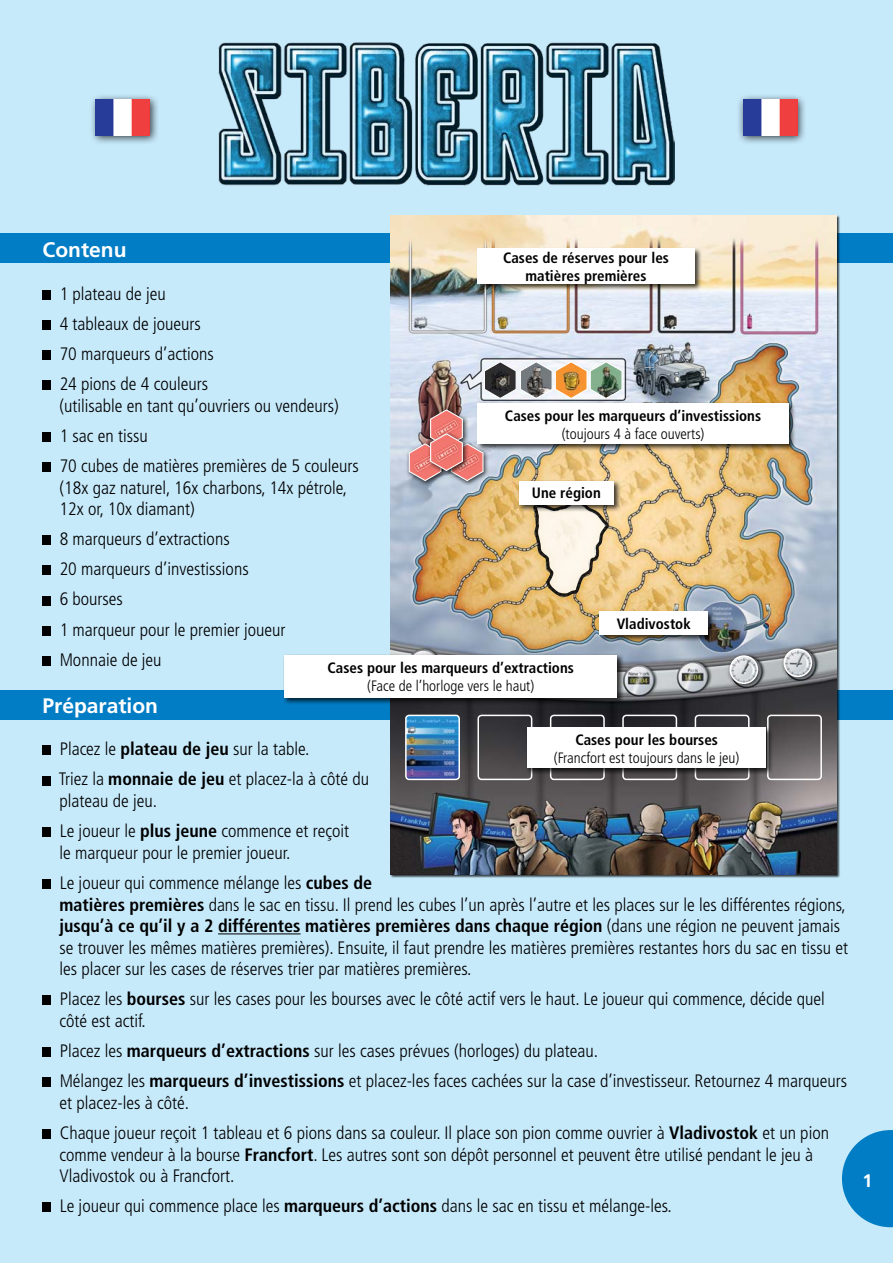
<style>
.page{position:relative;width:893px;height:1263px;background:#c7eafb}
.page>*{position:absolute;margin:0;border:0;box-sizing:border-box;transform-origin:0 0}
.t1{font:700 21px "Frutiger";color:#fff}
.t2{font:300 condensed 18px/30.2px "Frutiger";color:#000}
.t3{font:700 18px "Frutiger LT";color:#fff}
.t4{font:700 condensed 15px/18px "Frutiger";color:#000;text-align:center}
.t5{font:300 condensed 15px "Frutiger";color:#000}
.s1{font-weight:700}
</style>
<div class="page">
<div style="left:0;top:234px;width:893px;height:29px;background:#007dc5"></div>
<div style="left:0;top:690px;width:893px;height:30px;background:#007dc5"></div>
<hr style="left:218px;top:933px;width:83px;height:1px;background:#000">
<div style="left:43px;top:290px;width:8px;height:10px;background:#000"></div>
<div style="left:43px;top:320px;width:8px;height:10px;background:#000"></div>
<div style="left:43px;top:350px;width:8px;height:10px;background:#000"></div>
<div style="left:43px;top:380px;width:8px;height:10px;background:#000"></div>
<div style="left:43px;top:432px;width:8px;height:10px;background:#000"></div>
<div style="left:43px;top:462px;width:8px;height:10px;background:#000"></div>
<div style="left:43px;top:535px;width:8px;height:10px;background:#000"></div>
<div style="left:43px;top:565px;width:8px;height:10px;background:#000"></div>
<div style="left:43px;top:595px;width:8px;height:10px;background:#000"></div>
<div style="left:43px;top:626px;width:8px;height:10px;background:#000"></div>
<div style="left:43px;top:656px;width:8px;height:10px;background:#000"></div>
<div style="left:43px;top:745px;width:8px;height:10px;background:#000"></div>
<div style="left:43px;top:775px;width:8px;height:10px;background:#000"></div>
<div style="left:43px;top:827px;width:8px;height:10px;background:#000"></div>
<div style="left:43px;top:879px;width:8px;height:10px;background:#000"></div>
<div style="left:43px;top:995px;width:8px;height:10px;background:#000"></div>
<div style="left:43px;top:1047px;width:8px;height:10px;background:#000"></div>
<div style="left:43px;top:1077px;width:8px;height:10px;background:#000"></div>
<div style="left:43px;top:1129px;width:8px;height:10px;background:#000"></div>
<div style="left:43px;top:1202px;width:8px;height:10px;background:#000"></div>
<img style="left:390px;top:215px;width:447px;height:659px">
<img style="left:406px;top:715px;width:53px;height:62px">
<div style="left:405px;top:715px;width:55px;height:65px;border:2px solid #fff;border-radius:3px"></div>
<div style="left:477px;top:715px;width:55px;height:65px;border:2px solid #fff;border-radius:3px"></div>
<div style="left:550px;top:715px;width:55px;height:65px;border:2px solid #fff;border-radius:3px"></div>
<div style="left:622px;top:715px;width:55px;height:65px;border:2px solid #fff;border-radius:3px"></div>
<div style="left:695px;top:715px;width:54px;height:65px;border:2px solid #fff;border-radius:3px"></div>
<div style="left:767px;top:715px;width:55px;height:65px;border:2px solid #fff;border-radius:3px"></div>
<div style="left:526px;top:726px;width:247px;height:49px;background:#000;opacity:.75"></div>
<div style="left:527px;top:727px;width:239px;height:40px;background:#fff"></div>
<div style="left:283px;top:653px;width:341px;height:52px;background:#000;opacity:.75"></div>
<div style="left:284px;top:655px;width:333px;height:42px;background:#fff"></div>
<div style="left:406px;top:440px;width:42px;height:46px;background:#000;opacity:.75"></div>
<div style="left:448px;top:440px;width:42px;height:46px;background:#000;opacity:.75"></div>
<div style="left:427px;top:406px;width:42px;height:46px;background:#000;opacity:.75"></div>
<img style="left:408px;top:409px;width:76px;height:73px">
<img style="left:483px;top:361px;width:140px;height:39px">
<div style="left:476px;top:402px;width:320px;height:49px;background:#000;opacity:.75"></div>
<div style="left:477px;top:403px;width:312px;height:40px;background:#fff"></div>
<div style="left:476px;top:247px;width:226px;height:45px;background:#000;opacity:.75"></div>
<div style="left:477px;top:248px;width:217px;height:36px;background:#fff"></div>
<div style="left:598px;top:610px;width:117px;height:32px;background:#000;opacity:.75"></div>
<div style="left:599px;top:611px;width:109px;height:24px;background:#fff"></div>
<svg style="left:842px;top:1130px;width:51px;height:97px"></svg>
<div style="left:726px;top:652px;width:38px;height:37px;background:#000;opacity:.75"></div>
<img style="left:730px;top:656px;width:27px;height:27px;border-radius:13px">
<div style="left:729px;top:655px;width:29px;height:29px;border:2px solid #fff;border-radius:50%"></div>
<div style="left:780px;top:645px;width:38px;height:38px;background:#000;opacity:.75"></div>
<img style="left:784px;top:649px;width:27px;height:27px;border-radius:13px">
<div style="left:783px;top:648px;width:29px;height:29px;border:2px solid #fff;border-radius:50%"></div>
<svg style="left:532px;top:512px;width:78px;height:86px"></svg>
<div style="left:517px;top:479px;width:104px;height:33px;background:#000;opacity:.75"></div>
<div style="left:519px;top:481px;width:95px;height:23px;background:#fff"></div>
<img style="left:219px;top:42px;width:455px;height:144px">
<div style="left:89px;top:93px;width:70px;height:52px;background:#000;opacity:.75"></div>
<img style="left:96px;top:100px;width:54px;height:36px">
<div style="left:736px;top:93px;width:70px;height:52px;background:#000;opacity:.75"></div>
<img style="left:743px;top:100px;width:54px;height:36px">
<p class="t1" style="left:43px;top:237px;width:85px">Contenu</p>
<p class="t2" style="left:60px;top:279px;width:156px">1 plateau de jeu<br>4 tableaux de joueurs<br>70 marqueurs d’actions<br>24 pions de 4 couleurs</p>
<p class="t2" style="left:60px;top:391px;width:301px">(utilisable en tant qu’ouvriers ou vendeurs)<br>1 sac en tissu<br>70 cubes de matières premières de 5 couleurs</p>
<p class="t2" style="left:60px;top:477px;width:289px;line-height:21.6px">(18x gaz naturel, 16x charbons, 14x pétrole,<br>12x or, 10x diamant)</p>
<p class="t2" style="left:60px;top:524px;width:227px">8 marqueurs d’extractions<br>20 marqueurs d’investissions<br>6 bourses<br>1 marqueur pour le premier joueur<br>Monnaie de jeu</p>
<p class="t1" style="left:43px;top:693px;width:117px">Préparation</p>
<p class="t2" style="left:59px;top:734px;width:312px">Placez le <span class="s1">plateau de jeu</span> sur la table.<br>Triez la <span class="s1">monnaie de jeu</span> et placez-la à côté du</p>
<p class="t2" style="left:60px;top:786px;width:291px">plateau de jeu.<br>Le joueur le <span class="s1">plus jeune</span> commence et reçoit</p>
<p class="t2" style="left:60px;top:838px;width:314px">le marqueur pour le premier joueur.<br>Le joueur qui commence mélange les <span class="s1">cubes de</span></p>
<p class="t2" style="left:60px;top:894px;width:790px;line-height:21.6px"><span class="s1">matières premières</span> dans le sac en tissu. Il prend les cubes l’un après l’autre et les places sur le les différentes régions, <span class="s1">jusqu’à ce qu’il y a 2 différentes matières premières dans chaque région</span> (dans une région ne peuvent jamais se trouver les mêmes matières premières). Ensuite, il faut prendre les matières premières restantes hors du sac en tissu et les placer sur les cases de réserves trier par matières premières.</p>
<p class="t2" style="left:60px;top:989px;width:767px;line-height:21.6px">Placez les <span class="s1">bourses</span> sur les cases pour les bourses avec le côté actif vers le haut. Le joueur qui commence, décide quel côté est actif.</p>
<p class="t2" style="left:60px;top:1036px;width:789px">Placez les <span class="s1">marqueurs d’extractions</span> sur les cases prévues (horloges) du plateau.<br>Mélangez les <span class="s1">marqueurs d’investissions</span> et placez-les faces cachées sur la case d’investisseur. Retournez 4 marqueurs</p>
<p class="t2" style="left:60px;top:1088px;width:771px">et placez-les à côté.<br>Chaque joueur reçoit 1 tableau et 6 pions dans sa couleur. Il place son pion comme ouvrier à <span class="s1">Vladivostok</span> et un pion</p>
<p class="t2" style="left:60px;top:1144px;width:755px;line-height:21.6px">comme vendeur à la bourse <span class="s1">Francfort</span>. Les autres sont son dépôt personnel et peuvent être utilisé pendant le jeu à<br>Vladivostok ou à Francfort.</p>
<p class="t2" style="left:60px;top:1191px;width:613px">Le joueur qui commence place les <span class="s1">marqueurs d’actions</span> dans le sac en tissu et mélange-les.</p>
<p class="t4" style="left:503px;top:249px;width:167px">Cases de réserves pour les matières premières</p>
<p class="t4" style="left:505px;top:407px;width:258px">Cases pour les marqueurs d’investissions</p>
<p class="t5" style="left:562px;top:425px;width:144px">(toujours 4 à face ouverts)</p>
<p class="t4" style="left:532px;top:484px;width:70px">Une région</p>
<p class="t4" style="left:617px;top:614px;width:76px">Vladivostok</p>
<p class="t4" style="left:328px;top:659px;width:248px">Cases pour les marqueurs d’extractions</p>
<p class="t5" style="left:367px;top:677px;width:169px">(Face de l’horloge vers le haut)</p>
<p class="t4" style="left:575px;top:731px;width:144px">Cases pour les bourses</p>
<p class="t5" style="left:554px;top:749px;width:187px">(Francfort est toujours dans le jeu)</p>
<p class="t3" style="left:862px;top:1170px;width:12px">1</p>
</div>
